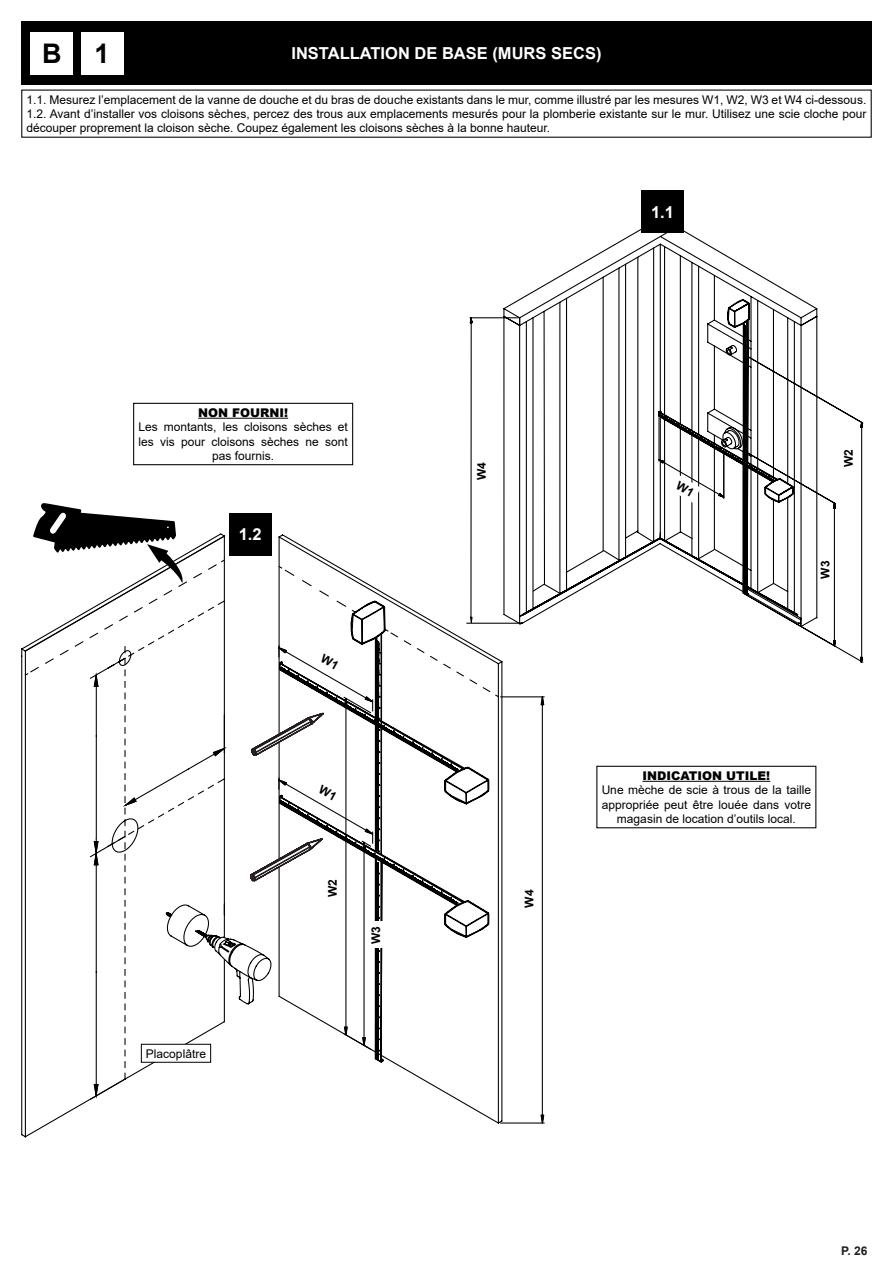
<style>
.page{position:relative;width:893px;height:1263px;background:#fff}
.page>*{position:absolute;margin:0;border:0;box-sizing:border-box;transform-origin:0 0}
.t1{font:700 27px "Arial";color:#000}
.t2{font:700 16.5px "Arial";color:#fff}
.t3{font:12px/14.4px "Arial";color:#000;text-align:center}
.t4{font:900 12px "Arial";color:#000}
.t5{font:700 12px "Arial";color:#000}
.t6{font:700 12px "Arial";color:#231f20}
</style>
<div class="page">
<svg style="left:21px;top:647px;width:17px;height:491px"></svg>
<div style="left:21px;top:21px;width:851px;height:64px;background:#000"></div>
<div style="left:31px;top:32px;width:42px;height:42px;background:#fff"></div>
<div style="left:81px;top:32px;width:42px;height:42px;background:#fff"></div>
<svg style="left:469px;top:229px;width:395px;height:434px"></svg>
<div style="left:641px;top:191px;width:43px;height:42px;background:#000"></div>
<hr style="left:642px;top:781px;width:128px;height:1px;background:#000">
<div style="left:596px;top:766px;width:220px;height:62px;border:1px solid #000"></div>
<hr style="left:198px;top:418px;width:90px;height:1px;background:#000">
<div style="left:133px;top:403px;width:220px;height:62px;border:1px solid #000"></div>
<svg style="left:24px;top:502px;width:521px;height:628px"></svg>
<svg style="left:653px;top:229px;width:141px;height:371px"></svg>
<p class="t1" style="left:42px;top:34px;width:21px">B</p>
<p class="t1" style="left:95px;top:34px;width:17px">1</p>
<p class="t2" style="left:291px;top:42px;width:312px">INSTALLATION DE BASE (MURS SECS)</p>
<p class="t3" style="left:27px;top:92px;width:841px">1.1. Mesurez l’emplacement de la vanne de douche et du bras de douche existants dans le mur, comme illustré par les mesures W1, W2, W3 et W4 ci-dessous.</p>
<p class="t3" style="left:27px;top:107px;width:841px;text-align:left">1.2. Avant d’installer vos cloisons sèches, percez des trous aux emplacements mesurés pour la plomberie existante sur le mur. Utilisez une scie cloche pour découper proprement la cloison sèche. Coupez également les cloisons sèches à la bonne hauteur.</p>
<p class="t4" style="left:198px;top:404px;width:91px">NON FOURNI!</p>
<p class="t3" style="left:138px;top:420px;width:211px">Les montants, les cloisons sèches et les vis pour cloisons sèches ne sont pas fournis.</p>
<p class="t2" style="left:239px;top:523px;width:24px">1.2</p>
<p class="t3" style="left:146px;top:1046px;width:62px">Placoplâtre</p>
<p class="t5" style="left:324px;top:897px;width:19px;rotate:-90deg">W2</p>
<p class="t5" style="left:367px;top:944px;width:19px;rotate:-90deg">W3</p>
<p class="t2" style="left:651px;top:200px;width:24px">1.1</p>
<p class="t5" style="left:473px;top:480px;width:19px;rotate:-90deg">W4</p>
<p class="t5" style="left:840px;top:467px;width:19px;rotate:-90deg">W2</p>
<p class="t5" style="left:817px;top:579px;width:19px;rotate:-90deg">W3</p>
<p class="t5" style="left:521px;top:907px;width:19px;rotate:-90deg">W4</p>
<p class="t4" style="left:642px;top:767px;width:129px">INDICATION UTILE!</p>
<p class="t3" style="left:602px;top:783px;width:211px">Une mèche de scie à trous de la taille appropriée peut être louée dans votre magasin de location d’outils local.</p>
<p class="t6" style="left:841px;top:1242px;width:28px">P. 26</p>
</div>
